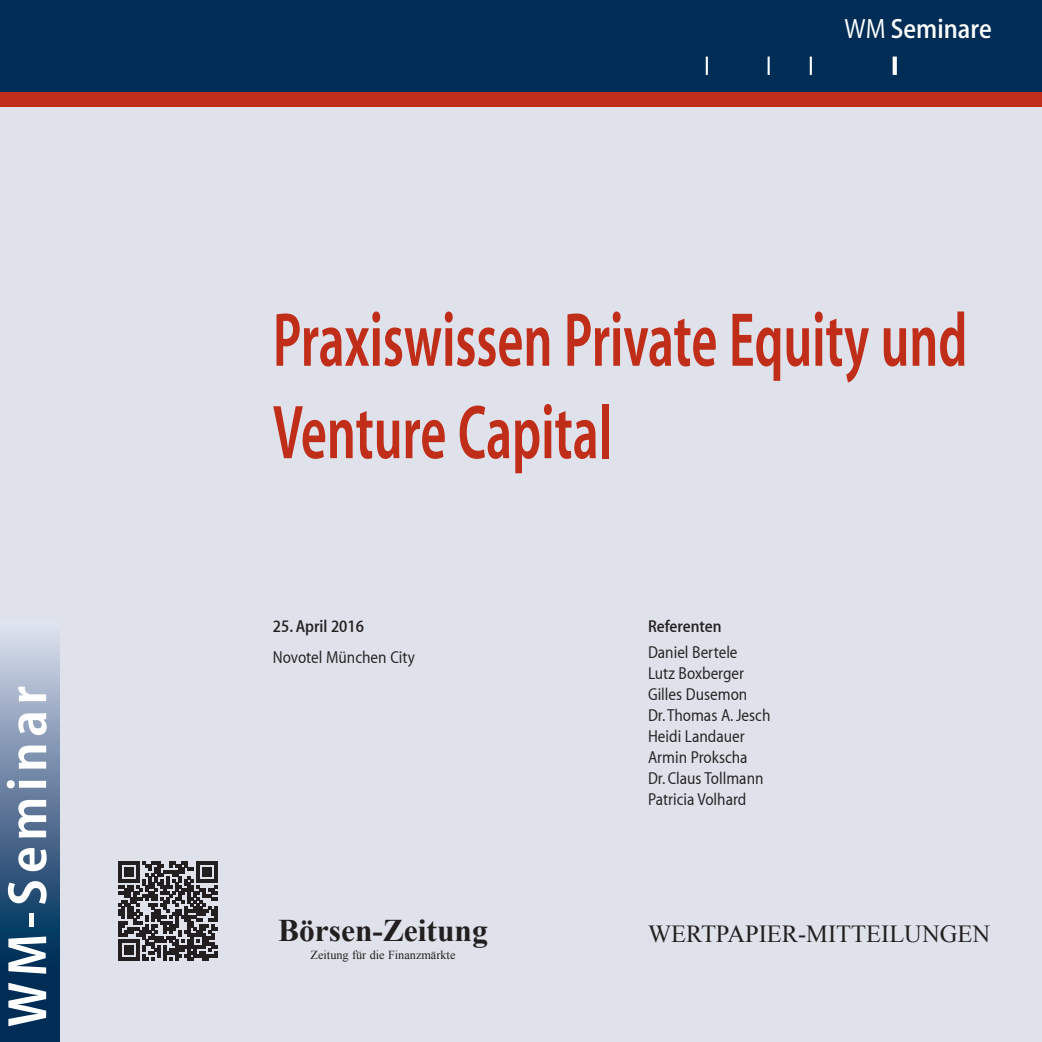
<style>
.page{position:relative;width:1042px;height:1042px;background:#fff}
.page>*{position:absolute;margin:0;border:0;box-sizing:border-box;transform-origin:0 0}
.t1{font:77px/92.4px "Myriad MM 590 wt 500 wd";color:#c02d19;scale:.71 1}
.t2{font:56px "Myriad MM 590 wt 500 wd";letter-spacing:.1em;color:#fff}
.t3{font:700 31.5px "Times New Roman";color:#231f20}
.t4{font:500 28px "Myriad";color:#fff}
.t5{font:24.5px "Times New Roman";color:#231f20}
.t6{font:300 17.5px/21px "Myriad";color:#231f20}
.t7{font:500 17.5px "Myriad";color:#231f20}
.t8{font:12.25px "Times New Roman";color:#231f20}
.s1{font-weight:300}
</style>
<div class="page">
<div style="left:0;top:107px;width:1042px;height:935px;background:#dfe2eb"></div>
<div style="left:0;top:0;width:1042px;height:99px;background:#002d56"></div>
<div style="left:0;top:92px;width:1042px;height:15px;background:#c02d19"></div>
<svg style="left:0;top:639px;width:60px;height:403px;background:#4f6d8e"></svg>
<div style="left:892px;top:57px;width:5px;height:18px;background:#fff"></div>
<svg style="left:706px;top:57px;width:2px;height:18px"></svg>
<hr style="left:767px;top:57px;width:3px;height:18px;background:#fff">
<svg style="left:810px;top:57px;width:2px;height:18px"></svg>
<svg style="left:118px;top:861px;width:99px;height:99px"></svg>
<h2 class="t2" style="left:-1px;top:1027px;width:343px;rotate:-90deg">WM-Seminar</h2>
<h3 class="t4" style="left:844px;top:15px;width:149px"><span class="s1">WM</span> Seminare</h3>
<h1 class="t1" style="left:273px;top:297px;width:979px">Praxiswissen Private Equity und<br>Venture Capital</h1>
<p class="t7" style="left:273px;top:617px;width:93px">25. April 2016</p>
<p class="t6" style="left:273px;top:647px;width:143px">Novotel München City</p>
<p class="t7" style="left:648px;top:617px;width:75px">Referenten</p>
<p class="t6" style="left:648px;top:642px;width:124px">Daniel Bertele<br>Lutz Boxberger<br>Gilles Dusemon<br>Dr. Thomas A. Jesch<br>Heidi Landauer<br>Armin Prokscha<br>Dr. Claus Tollmann<br>Patricia Volhard</p>
<h3 class="t3" style="left:278px;top:908px;width:211px">Börsen-Zeitung</h3>
<h3 class="t5" style="left:648px;top:917px;width:343px">WERTPAPIER-MITTEILUNGEN</h3>
<p class="t8" style="left:311px;top:946px;width:146px">Zeitung für die Finanzmärkte</p>
</div>
